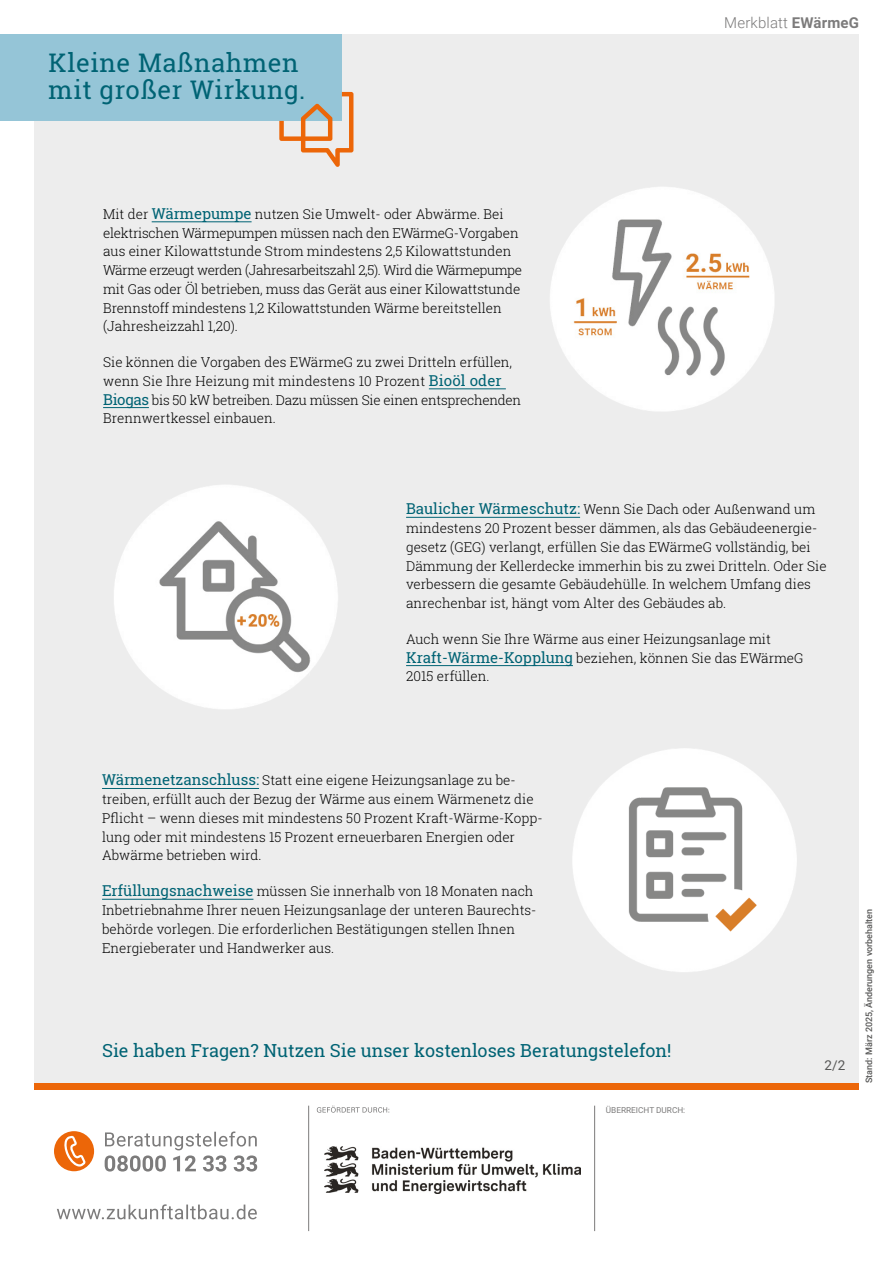
<style>
.page{position:relative;width:893px;height:1263px;background:#fff}
.page>*{position:absolute;margin:0;border:0;box-sizing:border-box;transform-origin:0 0}
.t1{font:25.65px/27.2px "Roboto Slab";letter-spacing:.025em;color:#006374}
.P_Info_Web{font:18px "Roboto Slab";color:#006374}
.t2{font:300 15px "Roboto";letter-spacing:.01em;color:#7c7b7b}
.P_Fließtext{font:13.5px/18.8px "Roboto Slab Light 2";color:#000}
.P_Seitenzahl{font:13.5px "Roboto";color:#575756}
.P_Fließtext-2{font:500 9px "Roboto";color:#575756}
.t3{font:8.25px "Roboto";color:#7c7b7b}
.s1{font-family:"Roboto Slab";font-weight:300}
.s2{font-family:"Roboto Slab";font-size:15px;color:#006374}
.s3{font-weight:700}
</style>
<div class="page">
<div style="left:34px;top:34px;width:825px;height:1056px;background:#ededed"></div>
<div style="left:34px;top:1083px;width:825px;height:7px;background:#ec6608"></div>
<svg style="left:317px;top:1106px;width:72px;height:6px"></svg>
<svg style="left:105px;top:1131px;width:152px;height:40px"></svg>
<svg style="left:54px;top:1131px;width:40px;height:40px"></svg>
<svg style="left:57px;top:1204px;width:200px;height:15px"></svg>
<hr style="left:594px;top:1106px;width:1px;height:125px;background:#7c7b7b">
<hr style="left:308px;top:1106px;width:1px;height:125px;background:#7c7b7b">
<div style="left:0;top:34px;width:342px;height:87px;background:#95c5d7"></div>
<svg style="left:279px;top:91px;width:74px;height:76px"></svg>
<img style="left:324px;top:1146px;width:257px;height:47px">
<img style="left:550px;top:187px;width:224px;height:224px">
<img style="left:114px;top:485px;width:224px;height:224px">
<img style="left:572px;top:748px;width:225px;height:224px">
<hr style="left:152px;top:221px;width:100px;height:1px;background:#006374">
<hr style="left:429px;top:388px;width:77px;height:1px;background:#006374">
<hr style="left:103px;top:407px;width:46px;height:1px;background:#006374">
<hr style="left:406px;top:517px;width:174px;height:1px;background:#006374">
<hr style="left:406px;top:665px;width:167px;height:1px;background:#006374">
<hr style="left:102px;top:788px;width:157px;height:1px;background:#006374">
<hr style="left:102px;top:899px;width:151px;height:1px;background:#006374">
<h1 class="t1" style="left:49px;top:49px;width:258px">Kleine Maßnahmen mit großer Wirkung.</h1>
<p class="P_Fließtext" style="left:103px;top:204px;width:420px"><span class="s1">Mit der</span> <span class="s2">Wärmepumpe</span> nutzen Sie Umwelt- oder Abwärme. Bei elektrischen Wärmepumpen müssen nach den EWärmeG-Vorgaben aus einer Kilowattstunde Strom mindestens 2,5 Kilowattstunden Wärme erzeugt werden (Jahresarbeitszahl 2,5). Wird die Wärmepumpe mit Gas oder Öl betrieben, muss das Gerät aus einer Kilowattstunde Brennstoff mindestens 1,2 Kilowattstunden Wärme bereitstellen (Jahresheizzahl 1,20).</p>
<p class="P_Fließtext" style="left:103px;top:352px;width:420px">Sie können die Vorgaben des EWärmeG zu zwei Dritteln erfüllen, wenn Sie Ihre Heizung mit mindestens 10 Prozent <span class="s2">Bioöl oder Biogas</span> bis 50 kW betreiben. Dazu müssen Sie einen entsprechenden Brennwertkessel einbauen.</p>
<p class="t2" style="left:724px;top:12px;width:136px">Merkblatt <span class="s3">EWärmeG</span></p>
<p class="P_Fließtext" style="left:406px;top:500px;width:422px"><span class="s2">Baulicher Wärmeschutz:</span> Wenn Sie Dach oder Außenwand um mindestens 20 Prozent besser dämmen, als das Gebäudeenergie&shy;gesetz (GEG) verlangt, erfüllen Sie das EWärmeG vollständig, bei Dämmung der Kellerdecke immerhin bis zu zwei Dritteln. Oder Sie verbessern die gesamte Gebäudehülle. In welchem Umfang dies anrechenbar ist, hängt vom Alter des Gebäudes ab.</p>
<p class="P_Fließtext" style="left:406px;top:629px;width:399px">Auch wenn Sie Ihre Wärme aus einer Heizungsanlage mit<br><span class="s2">Kraft-Wärme-Kopplung</span> beziehen, können Sie das EWärmeG<br>2015 erfüllen.</p>
<p class="P_Fließtext" style="left:102px;top:771px;width:442px"><span class="s2">Wärmenetzanschluss:</span> Statt eine eigene Heizungsanlage zu be&shy;treiben, erfüllt auch der Bezug der Wärme aus einem Wärmenetz die <span class="s1">Pflicht – wenn dieses mit mindestens 50 Prozent Kraft-Wärme-Kopp&shy;</span>lung oder mit mindestens 15 Prozent erneuerbaren Energien oder Abwärme betrieben wird.</p>
<p class="P_Fließtext" style="left:102px;top:882px;width:436px"><span class="s2">Erfüllungsnachweise</span> <span class="s1">müssen Sie innerhalb von 18 Monaten nach </span>Inbetriebnahme Ihrer neuen Heizungsanlage der unteren Baurechts&shy;behörde vorlegen. Die erforderlichen Bestätigungen stellen Ihnen Energieberater und Handwerker aus.</p>
<p class="P_Info_Web" style="left:102px;top:1038px;width:571px">Sie haben Fragen? Nutzen Sie unser kostenloses Beratungstelefon!</p>
<p class="t3" style="left:606px;top:1104px;width:81px">ÜBERREICHT DURCH:</p>
<p class="P_Seitenzahl" style="left:824px;top:1056px;width:22px">2/2</p>
<p class="P_Fließtext-2" style="left:863px;top:1083px;width:176px;rotate:-90deg">Stand: März 2025, Änderungen vorbehalten</p>
</div>
